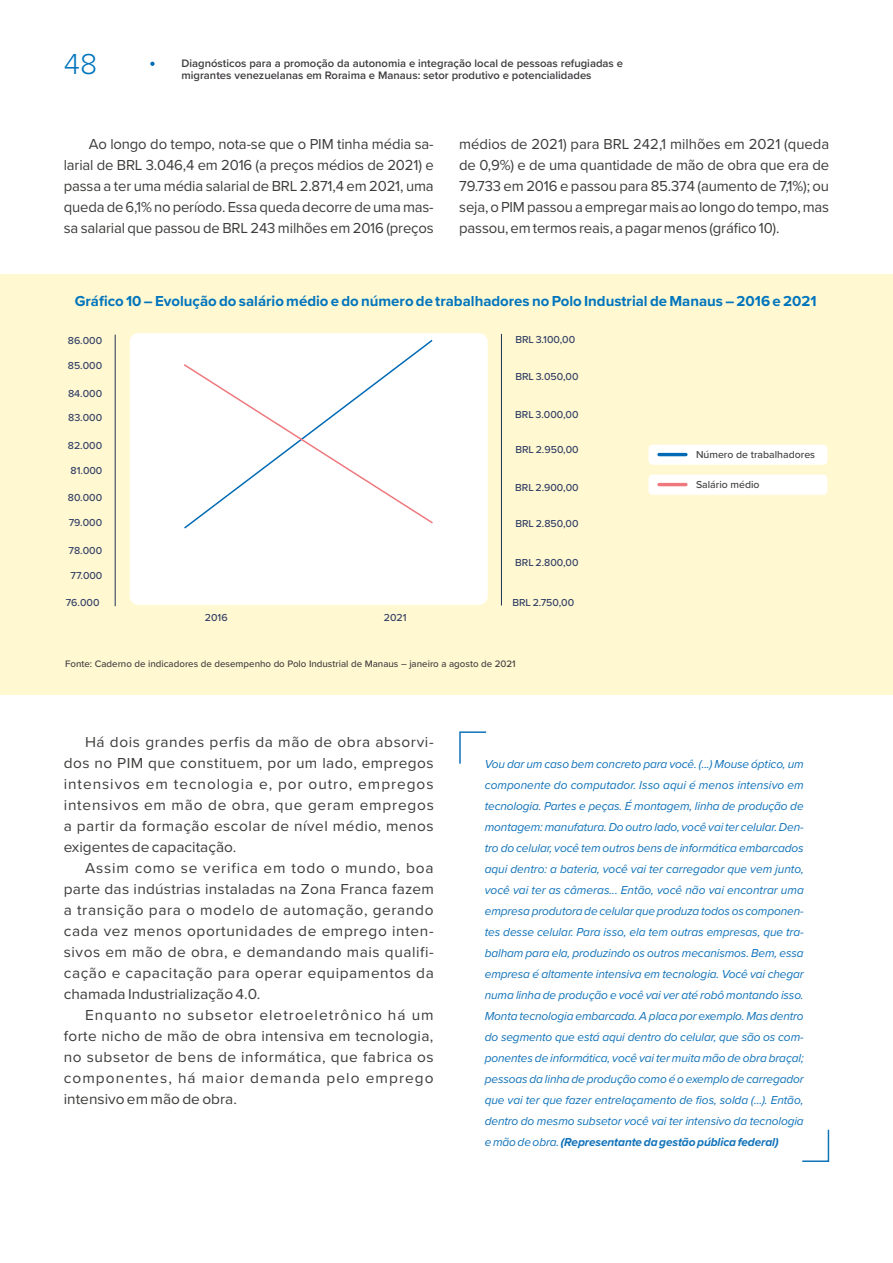
<style>
.page{position:relative;width:893px;height:1263px;background:#fff}
.page>*{position:absolute;margin:0;border:0;box-sizing:border-box;transform-origin:0 0}
.t1{font:300 30px "Proxima Nova";color:#0075bd}
.t2{font:15px/21px "Proxima Nova";color:#3c3c3b;text-align:justify}
.t3{font:700 15px "Proxima Nova";color:#0075bd}
.t4{font:italic 12px/21px "Proxima Nova";letter-spacing:-.01em;color:#1072b9;text-align:justify}
.t5{font:600 11.25px/12px "Proxima Nova";color:#403d40}
.t6{font:500 10.5px "Proxima Nova";color:#323f66}
.t7{font:500 10.5px "Proxima Nova";color:#424040}
.t8{font:500 9.75px "Proxima Nova";color:#424040}
.s1{font-weight:700}
</style>
<div class="page">
<svg style="left:150px;top:62px;width:5px;height:4px"></svg>
<div style="left:0;top:275px;width:893px;height:420px;background:#fff8d1"></div>
<hr style="left:115px;top:335px;width:1px;height:271px;background:#1f335b">
<hr style="left:501px;top:334px;width:1px;height:271px;background:#1f335b">
<div style="left:130px;top:333px;width:358px;height:272px;background:#fff;border-radius:9px"></div>
<svg style="left:183px;top:363px;width:250px;height:162px"></svg>
<div style="left:648px;top:445px;width:179px;height:20px;background:#fff;border-radius:4px"></div>
<div style="left:648px;top:475px;width:179px;height:20px;background:#fff;border-radius:4px"></div>
<hr style="left:657px;top:453px;width:31px;height:3px;background:#006ab4;border-radius:2px">
<hr style="left:657px;top:483px;width:31px;height:3px;background:#ee787e;border-radius:2px">
<svg style="left:459px;top:731px;width:28px;height:33px"></svg>
<svg style="left:802px;top:1129px;width:28px;height:33px"></svg>
<h1 class="t1" style="left:64px;top:41px;width:35px">48</h1>
<p class="t5" style="left:181px;top:57px;width:443px">Diagnósticos para a promoção da autonomia e integração local de pessoas refugiadas e migrantes venezuelanas em Roraima e Manaus: setor produtivo e potencialidades</p>
<p class="t2" style="left:64px;top:132px;width:371px;text-indent:25px">Ao longo do tempo, nota-se que o PIM tinha média sa&shy;larial de BRL 3.046,4 em 2016 (a preços médios de 2021) e passa a ter uma média salarial de BRL 2.871,4 em 2021, uma queda de 6,1% no período. Essa queda decorre de uma mas&shy;sa salarial que passou de BRL 243 milhões em 2016 (preços</p>
<p class="t2" style="left:459px;top:132px;width:372px">médios de 2021) para BRL 242,1 milhões em 2021 (queda de 0,9%) e de uma quantidade de mão de obra que era de 79.733 em 2016 e passou para 85.374 (aumento de 7,1%); ou seja, o PIM passou a empregar mais ao longo do tempo, mas passou, em termos reais, a pagar menos (gráfico 10).</p>
<p class="t3" style="left:75px;top:290px;width:743px">Gráfico 10 – Evolução do salário médio e do número de trabalhadores no Polo Industrial de Manaus – 2016 e 2021</p>
<p class="t6" style="left:68px;top:333px;width:36px">86.000</p>
<p class="t6" style="left:515px;top:332px;width:61px">BRL 3.100,00</p>
<p class="t6" style="left:515px;top:368px;width:65px">BRL 3.050,00</p>
<p class="t6" style="left:515px;top:407px;width:65px">BRL 3.000,00</p>
<p class="t6" style="left:515px;top:442px;width:65px">BRL 2.950,00</p>
<p class="t6" style="left:515px;top:480px;width:65px">BRL 2.900,00</p>
<p class="t6" style="left:515px;top:516px;width:65px">BRL 2.850,00</p>
<p class="t6" style="left:515px;top:555px;width:65px">BRL 2.800,00</p>
<p class="t6" style="left:68px;top:357px;width:36px">85.000</p>
<p class="t6" style="left:68px;top:385px;width:36px">84.000</p>
<p class="t6" style="left:68px;top:410px;width:36px">83.000</p>
<p class="t6" style="left:68px;top:437px;width:36px">82.000</p>
<p class="t6" style="left:71px;top:462px;width:33px">81.000</p>
<p class="t6" style="left:68px;top:490px;width:36px">80.000</p>
<p class="t6" style="left:69px;top:515px;width:35px">79.000</p>
<p class="t6" style="left:69px;top:542px;width:35px">78.000</p>
<p class="t6" style="left:70px;top:567px;width:33px">77.000</p>
<p class="t6" style="left:66px;top:595px;width:35px">76.000</p>
<p class="t6" style="left:512px;top:595px;width:63px">BRL 2.750,00</p>
<p class="t6" style="left:205px;top:609px;width:24px">2016</p>
<p class="t6" style="left:384px;top:609px;width:24px">2021</p>
<p class="t8" style="left:65px;top:657px;width:452px">Fonte: Caderno de indicadores de desempenho do Polo Industrial de Manaus – janeiro a agosto de 2021</p>
<p class="t7" style="left:696px;top:447px;width:121px">Número de trabalhadores</p>
<p class="t7" style="left:696px;top:477px;width:65px">Salário médio</p>
<p class="t2" style="left:64px;top:731px;width:372px;text-indent:21px">Há dois grandes perfis da mão de obra absorvi&shy;dos no PIM que constituem, por um lado, empregos intensivos em tecnologia e, por outro, empregos intensivos em mão de obra, que geram empregos a partir da formação escolar de nível médio, menos exigentes de capacitação.</p>
<p class="t2" style="left:64px;top:857px;width:372px;text-indent:21px">Assim como se verifica em todo o mundo, boa parte das indústrias instaladas na Zona Franca fazem a transição para o modelo de automação, gerando cada vez menos oportunidades de emprego inten&shy;sivos em mão de obra, e demandando mais qualifi&shy;cação e capacitação para operar equipamentos da chamada Industrialização 4.0.</p>
<p class="t2" style="left:64px;top:1004px;width:372px;text-indent:21px">Enquanto no subsetor eletroeletrônico há um forte nicho de mão de obra intensiva em tecnologia, no subsetor de bens de informática, que fabrica os componentes, há maior demanda pelo emprego intensivo em mão de obra.</p>
<p class="t4" style="left:485px;top:753px;width:321px">Vou dar um caso bem concreto para você. (...) Mouse óptico, um componente do computador. Isso aqui é menos intensivo em tecnologia. Partes e peças. É montagem, linha de produção de montagem: manufatura. Do outro lado, você vai ter celular. Den&shy;tro do celular, você tem outros bens de informática embarcados aqui dentro: a bateria, você vai ter carregador que vem junto, você vai ter as câmeras... Então, você não vai encontrar uma empresa produtora de celular que produza todos os componen&shy;tes desse celular. Para isso, ela tem outras empresas, que tra&shy;balham para ela, produzindo os outros mecanismos. Bem, essa empresa é altamente intensiva em tecnologia. Você vai chegar numa linha de produção e você vai ver até robô montando isso.<br>Monta tecnologia embarcada. A placa por exemplo. Mas dentro do segmento que está aqui dentro do celular, que são os com&shy;ponentes de informática, você vai ter muita mão de obra braçal; pessoas da linha de produção como é o exemplo de carregador que vai ter que fazer entrelaçamento de fios, solda (...). Então, dentro do mesmo subsetor você vai ter intensivo da tecnologia e mão de obra. <span class="s1">(Representante da gestão pública federal)</span></p>
</div>
